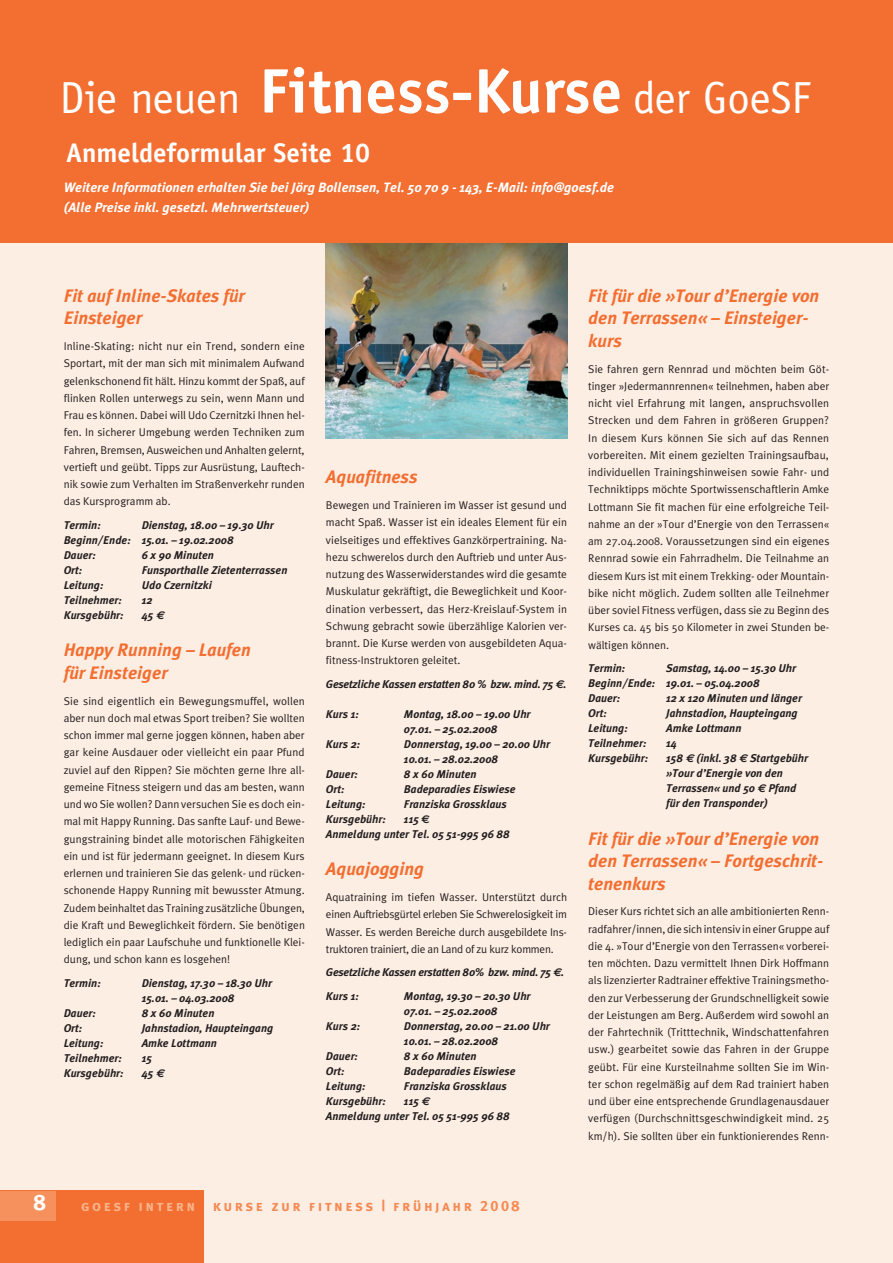
<style>
.page{position:relative;width:893px;height:1263px;background:#fdeee3}
.page>*{position:absolute;margin:0;border:0;box-sizing:border-box;transform-origin:0 0}
.t1{font:45px "Officina Sans";color:#fff}
.t2{font:700 27px "Officina Sans";color:#fff}
.t3{font:italic 700 18px/22.5px "Meta Plus";color:#f36e31}
.t4{font:15px "Meta Plus Bold Caps";letter-spacing:.16em;color:#f68a54}
.t5{font:italic 700 13.5px/19.5px "Meta Plus";color:#fff}
.t6{font:11.25px/17.2px "Meta Plus Normal";color:#231f20;text-align:justify}
.t7{font:italic 700 11.25px/15px "Meta Plus";color:#231f20}
.t8{font:italic 700 11.25px/23.5px "Meta Plus";letter-spacing:-.02em;color:#231f20}
.s1{font-weight:700;font-size:63px}
.s2{font-family:"Euro Sans"}
.s3{font-family:"Euro Sans";font-style:normal}
.s4{color:#f9b38a}
</style>
<div class="page">
<img style="left:326px;top:242px;width:241px;height:197px">
<div style="left:0;top:0;width:893px;height:242px;background:#f36e31"></div>
<div style="left:0;top:1191px;width:204px;height:72px;background:#f36e31"></div>
<div style="left:0;top:1191px;width:55px;height:29px;background:#f6915d"></div>
<p class="t1" style="left:60px;top:71px;width:753px">Die neuen <span class="s1">Fitness-Kurse</span> der GoeSF</p>
<p class="t2" style="left:66px;top:136px;width:306px">Anmeldeformular Seite 10</p>
<p class="t5" style="left:64px;top:178px;width:552px">Weitere Informationen erhalten Sie bei Jörg Bollensen, Tel. 50 70 9 - 143, E-Mail: info@goesf.de (Alle Preise inkl. gesetzl. Mehrwertsteuer)</p>
<p class="t3" style="left:64px;top:284px;width:183px">Fit auf Inline-Skates für<br>Einsteiger</p>
<p class="t6" style="left:64px;top:337px;width:243px">Inline-Skating: nicht nur ein Trend, sondern eine Sportart, mit der man sich mit minimalem Aufwand gelenkschonend fit hält. Hinzu kommt der Spaß, auf flinken Rollen unterwegs zu sein, wenn Mann und Frau es können. Dabei will Udo Czernitzki Ihnen hel&shy;fen. In sicherer Umgebung werden Techniken zum Fahren, Bremsen, Ausweichen und Anhalten gelernt, vertieft und geübt. Tipps zur Ausrüstung, Lauftech&shy;nik sowie zum Verhalten im Straßenverkehr runden das Kursprogramm ab.</p>
<p class="t7" style="left:64px;top:517px;width:39px">Termin:</p>
<p class="t7" style="left:64px;top:517px;width:211px;text-indent:78px">Dienstag, 18.00 – 19.30 Uhr<br>Beginn/Ende: 15.01. – 19.02.2008<br>Dauer:</p>
<p class="t7" style="left:142px;top:547px;width:74px">6 x 90 Minuten</p>
<p class="t7" style="left:64px;top:562px;width:20px">Ort:</p>
<p class="t7" style="left:142px;top:562px;width:147px">Funsporthalle Zietenterrassen</p>
<p class="t7" style="left:64px;top:577px;width:41px">Leitung:</p>
<p class="t7" style="left:142px;top:577px;width:72px">Udo Czernitzki</p>
<p class="t7" style="left:64px;top:592px;width:60px">Teilnehmer:</p>
<p class="t7" style="left:142px;top:592px;width:12px">12</p>
<p class="t7" style="left:64px;top:607px;width:61px">Kursgebühr:</p>
<p class="t7" style="left:142px;top:607px;width:24px">45 <span class="s2">€</span></p>
<p class="t3" style="left:64px;top:639px;width:189px">Happy Running – Laufen für Einsteiger</p>
<p class="t6" style="left:64px;top:692px;width:243px">Sie sind eigentlich ein Bewegungsmuffel, wollen aber nun doch mal etwas Sport treiben? Sie wollten schon immer mal gerne joggen können, haben aber gar keine Ausdauer oder vielleicht ein paar Pfund zuviel auf den Rippen? Sie möchten gerne Ihre all&shy;gemeine Fitness steigern und das am besten, wann und wo Sie wollen? Dann versuchen Sie es doch ein&shy;mal mit Happy Running. Das sanfte Lauf- und Bewe&shy;gungstraining bindet alle motorischen Fähigkeiten ein und ist für jedermann geeignet. In diesem Kurs erlernen und trainieren Sie das gelenk- und rücken&shy;schonende Happy Running mit bewusster Atmung.<br>Zudem beinhaltet das Training zusätzliche Übungen, die Kraft und Beweglichkeit fördern. Sie benötigen lediglich ein paar Laufschuhe und funktionelle Klei&shy;dung, und schon kann es losgehen!</p>
<p class="t7" style="left:64px;top:975px;width:39px">Termin:</p>
<p class="t7" style="left:142px;top:975px;width:132px">Dienstag, 17.30 – 18.30 Uhr<br>15.01. – 04.03.2008</p>
<p class="t7" style="left:64px;top:1005px;width:34px">Dauer:</p>
<p class="t7" style="left:142px;top:1005px;width:74px">8 x 60 Minuten</p>
<p class="t7" style="left:64px;top:1020px;width:20px">Ort:</p>
<p class="t7" style="left:142px;top:1020px;width:133px">Jahnstadion, Haupteingang</p>
<p class="t7" style="left:64px;top:1035px;width:41px">Leitung:</p>
<p class="t7" style="left:142px;top:1035px;width:77px">Amke Lottmann</p>
<p class="t7" style="left:64px;top:1050px;width:60px">Teilnehmer:</p>
<p class="t7" style="left:142px;top:1050px;width:12px">15</p>
<p class="t7" style="left:64px;top:1065px;width:61px">Kursgebühr:</p>
<p class="t7" style="left:142px;top:1065px;width:24px">45 <span class="s2">€</span></p>
<p class="t3" style="left:326px;top:466px;width:93px">Aquafitness</p>
<p class="t6" style="left:326px;top:496px;width:243px">Bewegen und Trainieren im Wasser ist gesund und macht Spaß. Wasser ist ein ideales Element für ein vielseitiges und effektives Ganzkörpertraining. Na&shy;hezu schwerelos durch den Auftrieb und unter Aus&shy;nutzung des Wasserwiderstandes wird die gesamte Muskulatur gekräftigt, die Beweglichkeit und Koor&shy;dination verbessert, das Herz-Kreislauf-System in Schwung gebracht sowie überzählige Kalorien ver&shy;brannt. Die Kurse werden von ausgebildeten Aqua&shy;fitness-Instruktoren geleitet.</p>
<p class="t8" style="left:326px;top:672px;width:242px">Gesetzliche Kassen erstatten 80 % bzw. mind. 75 <span class="s2">€</span>.</p>
<p class="t7" style="left:326px;top:706px;width:34px">Kurs 1:</p>
<p class="t7" style="left:404px;top:706px;width:128px">Montag, 18.00 – 19.00 Uhr<br>07.01. – 25.02.2008</p>
<p class="t7" style="left:326px;top:736px;width:36px">Kurs 2:</p>
<p class="t7" style="left:404px;top:736px;width:148px">Donnerstag, 19.00 – 20.00 Uhr<br>10.01. – 28.02.2008</p>
<p class="t7" style="left:326px;top:766px;width:34px">Dauer:</p>
<p class="t7" style="left:404px;top:766px;width:74px">8 x 60 Minuten</p>
<p class="t7" style="left:326px;top:781px;width:20px">Ort:</p>
<p class="t7" style="left:404px;top:781px;width:113px">Badeparadies Eiswiese</p>
<p class="t7" style="left:326px;top:796px;width:41px">Leitung:</p>
<p class="t7" style="left:404px;top:796px;width:104px">Franziska Grossklaus</p>
<p class="t7" style="left:326px;top:811px;width:61px">Kursgebühr:</p>
<p class="t7" style="left:326px;top:811px;width:185px;text-align:center">115 <span class="s3">€<br></span>Anmeldung unter Tel. 05 51-995 96 88</p>
<p class="t3" style="left:326px;top:858px;width:100px">Aquajogging</p>
<p class="t6" style="left:326px;top:888px;width:243px">Aquatraining im tiefen Wasser. Unterstützt durch einen Auftriebsgürtel erleben Sie Schwerelosigkeit im Wasser. Es werden Bereiche durch ausgebildete Ins&shy;truktoren trainiert, die an Land of zu kurz kommen.</p>
<p class="t8" style="left:326px;top:961px;width:240px">Gesetzliche Kassen erstatten 80% bzw. mind. 75 <span class="s2">€</span>.<br>Kurs 1:</p>
<p class="t7" style="left:404px;top:988px;width:128px">Montag, 19.30 – 20.30 Uhr<br>07.01. – 25.02.2008</p>
<p class="t7" style="left:326px;top:1018px;width:36px">Kurs 2:</p>
<p class="t7" style="left:404px;top:1018px;width:147px">Donnerstag, 20.00 – 21.00 Uhr<br>10.01. – 28.02.2008</p>
<p class="t7" style="left:326px;top:1048px;width:34px">Dauer:</p>
<p class="t7" style="left:404px;top:1048px;width:74px">8 x 60 Minuten</p>
<p class="t7" style="left:326px;top:1063px;width:20px">Ort:</p>
<p class="t7" style="left:404px;top:1063px;width:113px">Badeparadies Eiswiese</p>
<p class="t7" style="left:326px;top:1078px;width:41px">Leitung:</p>
<p class="t7" style="left:404px;top:1078px;width:104px">Franziska Grossklaus</p>
<p class="t7" style="left:326px;top:1093px;width:61px">Kursgebühr:</p>
<p class="t7" style="left:326px;top:1093px;width:185px;text-align:center">115 <span class="s2">€<br></span>Anmeldung unter Tel. 05 51-995 96 88</p>
<p class="t3" style="left:588px;top:284px;width:233px">Fit für die »Tour d’Energie von den Terrassen« – Einsteiger&shy;kurs</p>
<p class="t6" style="left:588px;top:360px;width:243px">Sie fahren gern Rennrad und möchten beim Göt&shy;tinger »Jedermannrennen« teilnehmen, haben aber nicht viel Erfahrung mit langen, anspruchsvollen Strecken und dem Fahren in größeren Gruppen?<br>In diesem Kurs können Sie sich auf das Rennen vorbereiten. Mit einem gezielten Trainingsaufbau, individuellen Trainingshinweisen sowie Fahr- und Techniktipps möchte Sportwissenschaftlerin Amke Lottmann Sie fit machen für eine erfolgreiche Teil&shy;nahme an der »Tour d’Energie von den Terrassen« am 27.04.2008. Voraussetzungen sind ein eigenes Rennrad sowie ein Fahrradhelm. Die Teilnahme an diesem Kurs ist mit einem Trekking- oder Mountain&shy;bike nicht möglich. Zudem sollten alle Teilnehmer über soviel Fitness verfügen, dass sie zu Beginn des Kurses ca. 45 bis 50 Kilometer in zwei Stunden be&shy;wältigen können.</p>
<p class="t7" style="left:588px;top:661px;width:39px">Termin:</p>
<p class="t7" style="left:588px;top:661px;width:209px;text-indent:78px">Samstag, 14.00 – 15.30 Uhr<br>Beginn/Ende: 19.01. – 05.04.2008<br>Dauer:</p>
<p class="t7" style="left:666px;top:691px;width:137px">12 x 120 Minuten und länger</p>
<p class="t7" style="left:588px;top:706px;width:20px">Ort:</p>
<p class="t7" style="left:666px;top:706px;width:133px">Jahnstadion, Haupteingang</p>
<p class="t7" style="left:588px;top:721px;width:41px">Leitung:</p>
<p class="t7" style="left:666px;top:721px;width:77px">Amke Lottmann</p>
<p class="t7" style="left:588px;top:736px;width:60px">Teilnehmer:</p>
<p class="t7" style="left:666px;top:736px;width:12px">14</p>
<p class="t7" style="left:588px;top:751px;width:61px">Kursgebühr:</p>
<p class="t7" style="left:666px;top:751px;width:143px">158 <span class="s2">€</span> (inkl. 38 <span class="s2">€</span> Startgebühr »Tour d’Energie von den<br>Terrassen« und 50 <span class="s2">€</span> Pfand für den Transponder)</p>
<p class="t3" style="left:588px;top:827px;width:237px">Fit für die »Tour d’Energie von den Terrassen« – Fortgeschrit&shy;tenenkurs</p>
<p class="t6" style="left:588px;top:903px;width:243px">Dieser Kurs richtet sich an alle ambitionierten Renn&shy;radfahrer/innen, die sich intensiv in einer Gruppe auf die 4. »Tour d’Energie von den Terrassen« vorberei&shy;ten möchten. Dazu vermittelt Ihnen Dirk Hoffmann als lizenzierter Radtrainer effektive Trainingsmetho&shy;den zur Verbesserung der Grundschnelligkeit sowie der Leistungen am Berg. Außerdem wird sowohl an der Fahrtechnik (Tritttechnik, Windschattenfahren usw.) gearbeitet sowie das Fahren in der Gruppe geübt. Für eine Kursteilnahme sollten Sie im Win&shy;ter schon regelmäßig auf dem Rad trainiert haben und über eine entsprechende Grundlagenausdauer verfügen (Durchschnittsgeschwindigkeit mind. 25 km/h). Sie sollten über ein funktionierendes Renn-</p>
<p class="t4" style="left:81px;top:1197px;width:440px"><span class="s4">goesf intern</span> kurse zur fitness | frühjahr 2008</p>
</div>
